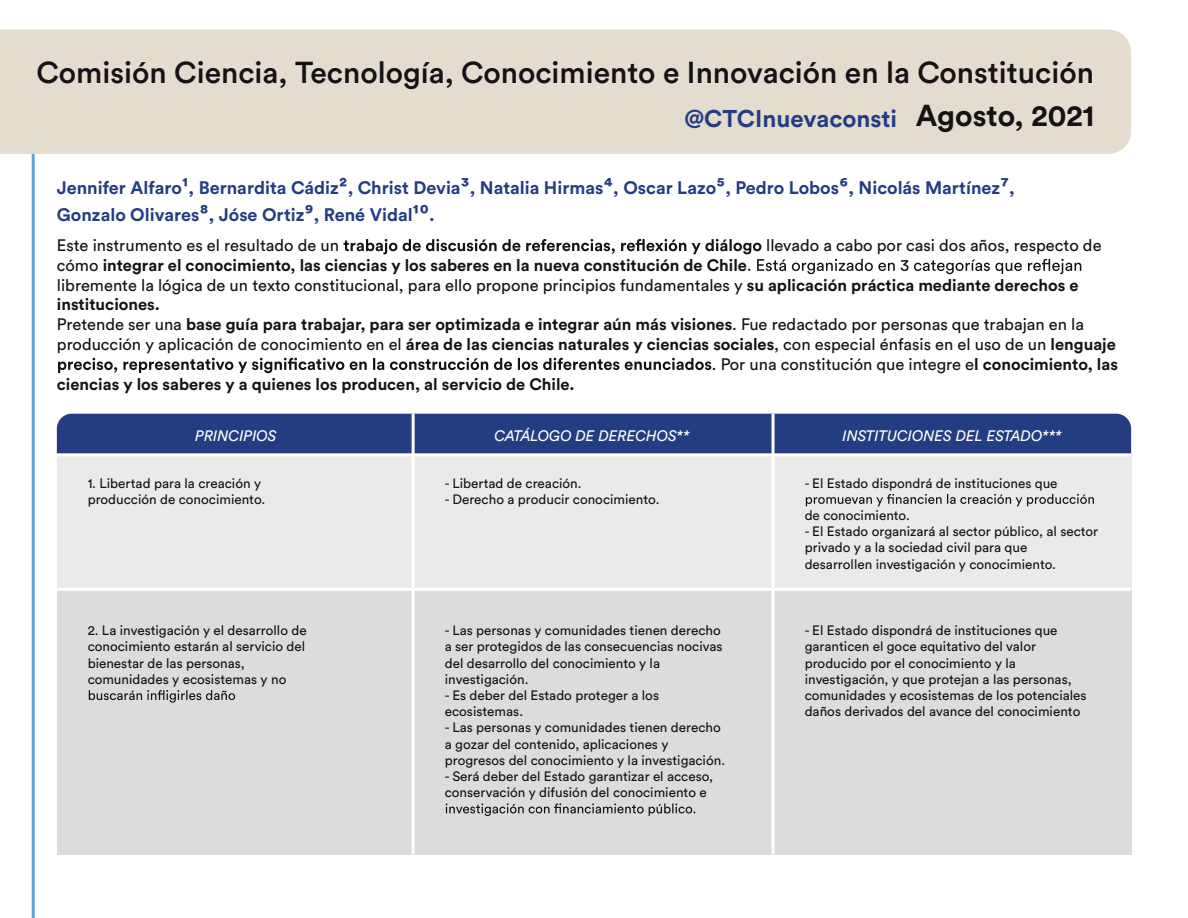
<style>
.page{position:relative;width:1188px;height:918px;background:#fff}
.page>*{position:absolute;margin:0;border:0;box-sizing:border-box;transform-origin:0 0}
.t1{font:500 30px "Circular Std";color:#151214}
.t2{font:700 24px "Circular Std";color:#243d82}
.t3{font:700 18px/27px "Circular Std";color:#243d82}
.t4{font:16.5px "Circular Std";color:#151214}
.t5{font:700 16.5px "Circular Std";color:#151214}
.t6{font:italic 15px "Circular Std";color:#fff}
.t7{font:13.5px/16.2px "Circular Std";color:#151214}
.s1{font-size:30px;color:#151214}
.s2{font-size:22.5px}
.s3{font-weight:400}
.s4{font-weight:700}
</style>
<div class="page">
<div style="left:0;top:30px;width:1131px;height:124px;background:#e4dcce"></div>
<div style="left:57px;top:455px;width:1074px;height:134px;background:#eaeae8"></div>
<div style="left:57px;top:589px;width:1074px;height:265px;background:#dcddda"></div>
<div style="left:57px;top:414px;width:1074px;height:39px;background:#243d82"></div>
<svg style="left:344px;top:239px;width:737px;height:35px"></svg>
<svg style="left:58px;top:358px;width:653px;height:15px"></svg>
<svg style="left:806px;top:494px;width:288px;height:12px"></svg>
<svg style="left:89px;top:690px;width:146px;height:13px"></svg>
<svg style="left:446px;top:803px;width:249px;height:13px"></svg>
<hr style="left:412px;top:414px;width:3px;height:440px;background:#fff">
<hr style="left:772px;top:414px;width:3px;height:440px;background:#fff">
<hr style="left:57px;top:453px;width:1074px;height:3px;background:#fff">
<hr style="left:57px;top:588px;width:1074px;height:3px;background:#fff">
<hr style="left:32px;top:154px;width:3px;height:764px;background:#61a2d6">
<h1 class="t1" style="left:37px;top:53px;width:1059px">Comisión Ciencia, Tecnología, Conocimiento e Innovación en la Constitución</h1>
<h2 class="t2" style="left:684px;top:103px;width:412px">@CTCInuevaconsti <span class="s1">Agosto, 2021</span></h2>
<h3 class="t3" style="left:57px;top:173px;width:960px">Jennifer Alfaro<span class="s2">¹</span>, Bernardita Cádiz<span class="s2">²</span>, Christ Devia<span class="s2">³</span>, Natalia Hirmas<span class="s2">⁴</span>, Oscar Lazo<span class="s2">⁵</span>, Pedro Lobos<span class="s2">⁶</span>, Nicolás Martínez<span class="s2">⁷</span>,<br>Gonzalo Olivares<span class="s2">⁸</span>, Jóse Ortiz<span class="s2">⁹</span>, René Vidal<span class="s2">¹⁰</span>.</h3>
<p class="t4" style="left:57px;top:235px;width:284px">Este instrumento es el resultado de un</p>
<p class="t4" style="left:766px;top:235px;width:337px">llevado a cabo por casi dos años, respecto de</p>
<p class="t5" style="left:57px;top:254px;width:692px"><span class="s3">cómo</span> integrar el conocimiento, las ciencias y los saberes en la nueva constitución de Chile</p>
<p class="t4" style="left:57px;top:275px;width:1023px">libremente la lógica de un texto constitucional, para ello propone principios fundamentales y <span class="s4">su aplicación práctica mediante derechos e</span></p>
<p class="t5" style="left:57px;top:294px;width:105px">instituciones.</p>
<p class="t5" style="left:57px;top:314px;width:1029px"><span class="s3">Pretende ser una</span> base guía para trabajar, para ser optimizada e integrar aún más visiones<span class="s3">. Fue redactado por personas que trabajan en la</span></p>
<p class="t4" style="left:57px;top:334px;width:1061px">producción y aplicación de conocimiento en el <span class="s4">área de las ciencias naturales y ciencias sociales</span>, con especial énfasis en el uso de un <span class="s4">lenguaje</span></p>
<p class="t4" style="left:712px;top:354px;width:407px">. Por una constitución que integre e<span class="s4">l conocimiento, las</span></p>
<p class="t5" style="left:57px;top:373px;width:519px">ciencias y los saberes y a quienes los producen, al servicio de Chile.</p>
<p class="t6" style="left:195px;top:427px;width:83px">PRINCIPIOS</p>
<p class="t7" style="left:88px;top:475px;width:179px">1. Libertad para la creación y producción de conocimiento.</p>
<p class="t7" style="left:805px;top:475px;width:254px">- El Estado dispondrá de instituciones que</p>
<p class="t7" style="left:805px;top:507px;width:107px">de conocimiento.</p>
<p class="t7" style="left:805px;top:523px;width:295px">- El Estado organizará al sector público, al sector privado y a la sociedad civil para que desarrollen investigación y conocimiento.</p>
<p class="t6" style="left:495px;top:427px;width:197px">CATÁLOGO DE DERECHOS**</p>
<p class="t6" style="left:842px;top:427px;width:221px">INSTITUCIONES DEL ESTADO***</p>
<p class="t7" style="left:445px;top:475px;width:138px">- Libertad de creación.</p>
<p class="t7" style="left:445px;top:491px;width:216px">- Derecho a producir conocimiento.</p>
<p class="t7" style="left:88px;top:622px;width:221px">2. La investigación y el desarrollo de conocimiento estarán al servicio del bienestar de las personas, comunidades y ecosistemas y no</p>
<p class="t7" style="left:445px;top:622px;width:279px">- Las personas y comunidades tienen derecho a ser protegidos de las consecuencias nocivas del desarrollo del conocimiento y la investigación.</p>
<p class="t7" style="left:445px;top:687px;width:216px">- Es deber del Estado proteger a los ecosistemas.</p>
<p class="t7" style="left:445px;top:719px;width:282px">- Las personas y comunidades tienen derecho a gozar del contenido, aplicaciones y progresos del conocimiento y la investigación.</p>
<p class="t7" style="left:445px;top:768px;width:270px">- Será deber del Estado garantizar el acceso, conservación y difusión del conocimiento e</p>
<p class="t7" style="left:805px;top:622px;width:284px">- El Estado dispondrá de instituciones que garanticen el goce equitativo del valor producido por el conocimiento y la investigación, y que protejan a las personas, comunidades y ecosistemas de los potenciales daños derivados del avance del conocimiento</p>
</div>
